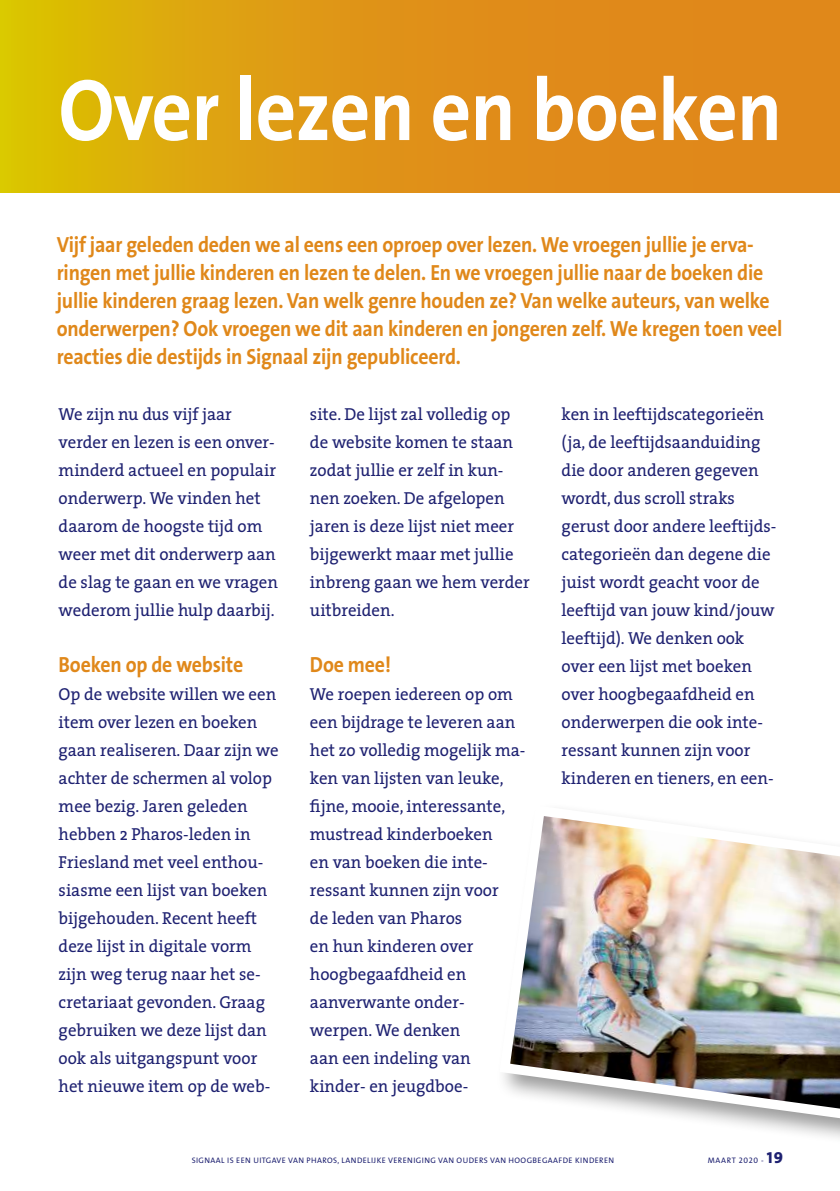
<style>
.page{position:relative;width:840px;height:1191px;background:#fff}
.page>*{position:absolute;margin:0;border:0;box-sizing:border-box;transform-origin:0 0}
.t1{font:700 88px "The Sans B7";letter-spacing:-.01em;color:#fff;scale:.9 1}
.t2{font:700 22px/28px "The Sans B7";letter-spacing:-.01em;color:#e0881a;scale:.9 1}
.t3{font:17.4px/28px "The Serif";color:#1e2171}
.t4{font:8px "The Sans Caps";letter-spacing:.05em;color:#1e2171}
.t5{font:8px "The Sans Caps";letter-spacing:.08em;color:#1e2171}
.s1{font-family:"The Sans Extra Bold Caps";font-size:16px}
</style>
<div class="page">
<div style="left:496px;top:802px;width:343px;height:345px;background:#000;opacity:.4"></div>
<img style="left:496px;top:802px;width:343px;height:323px">
<svg style="left:0;top:0;width:839px;height:193px;background:#de9813"></svg>
<h1 class="t1" style="left:59px;top:64px;width:805px">Over lezen en boeken</h1>
<p class="t2" style="left:57px;top:231px;width:807px">Vijf jaar geleden deden we al eens een oproep over lezen. We vroegen jullie je erva&shy;ringen met jullie kinderen en lezen te delen. En we vroegen jullie naar de boeken die jullie kinderen graag lezen. Van welk genre houden ze? Van welke auteurs, van welke onderwerpen? Ook vroegen we dit aan kinderen en jongeren zelf. We kregen toen veel reacties die destijds in Signaal zijn gepubliceerd.</p>
<p class="t3" style="left:59px;top:400px;width:221px">We zijn nu dus vijf jaar verder en lezen is een onver&shy;minderd actueel en populair onderwerp. We vinden het daarom de hoogste tijd om weer met dit onderwerp aan de slag te gaan en we vragen wederom jullie hulp daarbij.</p>
<p class="t2" style="left:59px;top:651px;width:206px">Boeken op de website</p>
<p class="t3" style="left:59px;top:680px;width:221px">Op de website willen we een item over lezen en boeken gaan realiseren. Daar zijn we achter de schermen al volop mee bezig. Jaren geleden hebben 2 Pharos-leden in<br>Friesland met veel enthou&shy;siasme een lijst van boeken bijgehouden. Recent heeft deze lijst in digitale vorm zijn weg terug naar het se&shy;cretariaat gevonden. Graag gebruiken we deze lijst dan ook als uitgangspunt voor het nieuwe item op de web-</p>
<p class="t3" style="left:310px;top:400px;width:221px">site. De lijst zal volledig op de website komen te staan zodat jullie er zelf in kun&shy;nen zoeken. De afgelopen jaren is deze lijst niet meer bijgewerkt maar met jullie inbreng gaan we hem verder uitbreiden.</p>
<p class="t2" style="left:310px;top:651px;width:92px">Doe mee!</p>
<p class="t3" style="left:310px;top:680px;width:217px">We roepen iedereen op om een bijdrage te leveren aan het zo volledig mogelijk ma&shy;ken van lijsten van leuke, fijne, mooie, interessante, mustread kinderboeken<br>en van boeken die inte&shy;ressant kunnen zijn voor<br>de leden van Pharos<br>en hun kinderen over hoogbegaafdheid en aanverwante onder&shy;werpen. We denken<br>aan een indeling van kinder- en jeugdboe-</p>
<p class="t3" style="left:561px;top:400px;width:216px">ken in leeftijdscategorieën (ja, de leeftijdsaanduiding die door anderen gegeven wordt, dus scroll straks gerust door andere leeftijds&shy;categorieën dan degene die juist wordt geacht voor de leeftijd van jouw kind/jouw leeftijd). We denken ook over een lijst met boeken over hoogbegaafdheid en onderwerpen die ook inte&shy;ressant kunnen zijn voor kinderen en tieners, en een-</p>
<p class="t4" style="left:191px;top:1153px;width:424px">SIGNAAL IS EEN UITGAVE VAN PHAROS, LANDELIJKE VERENIGING VAN OUDERS VAN HOOGBEGAAFDE KINDEREN</p>
<p class="t5" style="left:707px;top:1153px;width:77px">MAART 2020 - <span class="s1">19</span></p>
</div>
